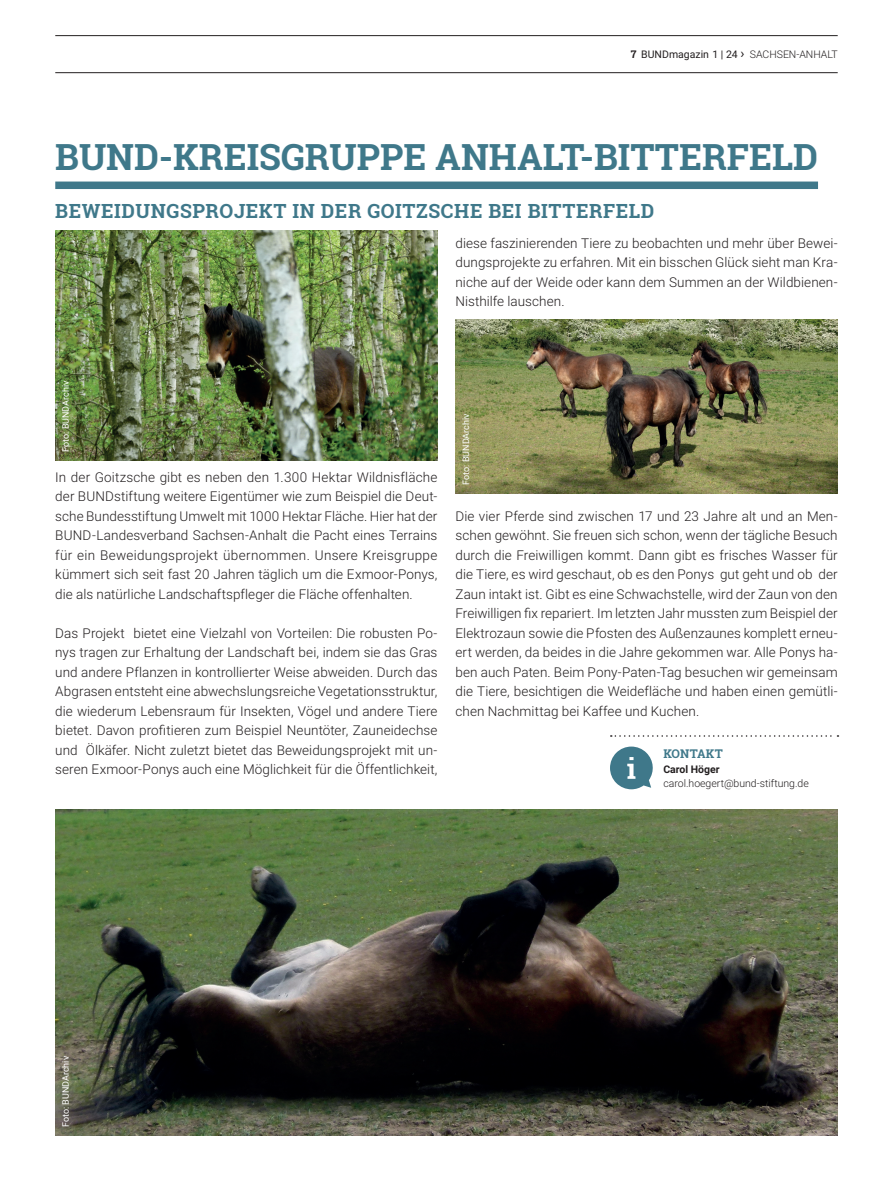
<style>
.page{position:relative;width:893px;height:1191px;background:#fff}
.page>*{position:absolute;margin:0;border:0;box-sizing:border-box;transform-origin:0 0}
.Head1_Bebas_31_32_5{font:700 36px "Roboto Slab";color:#3f788a}
.ZwiÜberschrift_RobotoSlab_17_19_5_petrol{font:700 19.5px "Roboto Slab";letter-spacing:.03em;color:#3f788a}
.FliessEinzug_Roboto_9_13{font:300 13.5px/19.5px "Roboto";letter-spacing:.005em;color:#231f20;text-align:justify}
.Zusatzinfo_Head_Roboto_8_10{font:700 12px "Roboto Slab";letter-spacing:.02em;color:#3f788a}
.Fliess_Roboto_7_10{font:300 10.5px/13.5px "Roboto";color:#231f20}
.t1{font:10.5px "Roboto";color:#231f20}
.Fotovermerk_Roboto_6_9{font:9px "Roboto";color:#fff}
.s1{font-family:"Roboto Slab";font-weight:700}
.s2{font-size:13.5px}
.s3{font-weight:300}
.s4{font-weight:700}
</style>
<div class="page">
<hr style="left:55px;top:72px;width:783px;height:1px;background:#231f20">
<hr style="left:55px;top:35px;width:783px;height:1px;background:#231f20">
<img style="left:455px;top:319px;width:383px;height:174px">
<img style="left:55px;top:230px;width:382px;height:230px">
<div style="left:55px;top:181px;width:763px;height:8px;background:#3f788a"></div>
<img style="left:55px;top:809px;width:783px;height:326px">
<svg style="left:610px;top:746px;width:43px;height:43px"></svg>
<svg style="left:611px;top:735px;width:227px;height:1px"></svg>
<p class="t1" style="left:631px;top:47px;width:209px"><span class="s1">7</span> BUNDmagazin 1 | 24 <span class="s2">›</span> <span class="s3">SACHSEN-ANHALT</span></p>
<p class="Head1_Bebas_31_32_5" style="left:55px;top:132px;width:764px">BUND-KREISGRUPPE ANHALT-BITTERFELD</p>
<p class="ZwiÜberschrift_RobotoSlab_17_19_5_petrol" style="left:55px;top:198px;width:600px">BEWEIDUNGSPROJEKT IN DER GOITZSCHE BEI BITTERFELD</p>
<p class="FliessEinzug_Roboto_9_13" style="left:455px;top:233px;width:384px">diese faszinierenden Tiere zu beobachten und mehr über Bewei&shy;dungsprojekte zu erfahren. Mit ein bisschen Glück sieht man Kra&shy;niche auf der Weide oder kann dem Summen an der Wildbienen-Nisthilfe lauschen.</p>
<p class="Fotovermerk_Roboto_6_9" style="left:59px;top:452px;width:73px;rotate:-90deg">Foto: BUNDArchiv</p>
<p class="FliessEinzug_Roboto_9_13" style="left:55px;top:467px;width:384px">In der Goitzsche gibt es neben den 1.300 Hektar Wildnisfläche der BUNDstiftung weitere Eigentümer wie zum Beispiel die Deut&shy;sche Bundesstiftung Umwelt mit 1000 Hektar Fläche. Hier hat der BUND-Landesverband Sachsen-Anhalt die Pacht eines Terrains für ein Beweidungsprojekt übernommen. Unsere Kreisgruppe kümmert sich seit fast 20 Jahren täglich um die Exmoor-Ponys, die als natürliche Landschaftspfleger die Fläche offenhalten.</p>
<p class="FliessEinzug_Roboto_9_13" style="left:55px;top:623px;width:384px">Das Projekt bietet eine Vielzahl von Vorteilen: Die robusten Po&shy;nys tragen zur Erhaltung der Landschaft bei, indem sie das Gras und andere Pflanzen in kontrollierter Weise abweiden. Durch das Abgrasen entsteht eine abwechslungsreiche Vegetationsstruktur, die wiederum Lebensraum für Insekten, Vögel und andere Tiere bietet. Davon profitieren zum Beispiel Neuntöter, Zauneidechse und Ölkäfer. Nicht zuletzt bietet das Beweidungsprojekt mit un&shy;seren Exmoor-Ponys auch eine Möglichkeit für die Öffentlichkeit,</p>
<p class="Fotovermerk_Roboto_6_9" style="left:460px;top:484px;width:73px;rotate:-90deg">Foto: BUNDArchiv</p>
<p class="FliessEinzug_Roboto_9_13" style="left:455px;top:506px;width:384px">Die vier Pferde sind zwischen 17 und 23 Jahre alt und an Men&shy;schen gewöhnt. Sie freuen sich schon, wenn der tägliche Besuch durch die Freiwilligen kommt. Dann gibt es frisches Wasser für die Tiere, es wird geschaut, ob es den Ponys gut geht und ob der Zaun intakt ist. Gibt es eine Schwachstelle, wird der Zaun von den Freiwilligen fix repariert. Im letzten Jahr mussten zum Beispiel der Elektrozaun sowie die Pfosten des Außenzaunes komplett erneu&shy;ert werden, da beides in die Jahre gekommen war. Alle Ponys ha&shy;ben auch Paten. Beim Pony-Paten-Tag besuchen wir gemeinsam die Tiere, besichtigen die Weidefläche und haben einen gemütli&shy;chen Nachmittag bei Kaffee und Kuchen.</p>
<p class="Zusatzinfo_Head_Roboto_8_10" style="left:663px;top:745px;width:61px">KONTAKT</p>
<p class="Fliess_Roboto_7_10" style="left:663px;top:762px;width:147px"><span class="s4">Carol Höger </span>carol.hoegert@bund-stiftung.de</p>
<p class="Fotovermerk_Roboto_6_9" style="left:59px;top:1127px;width:73px;rotate:-90deg">Foto: BUNDArchiv</p>
</div>
